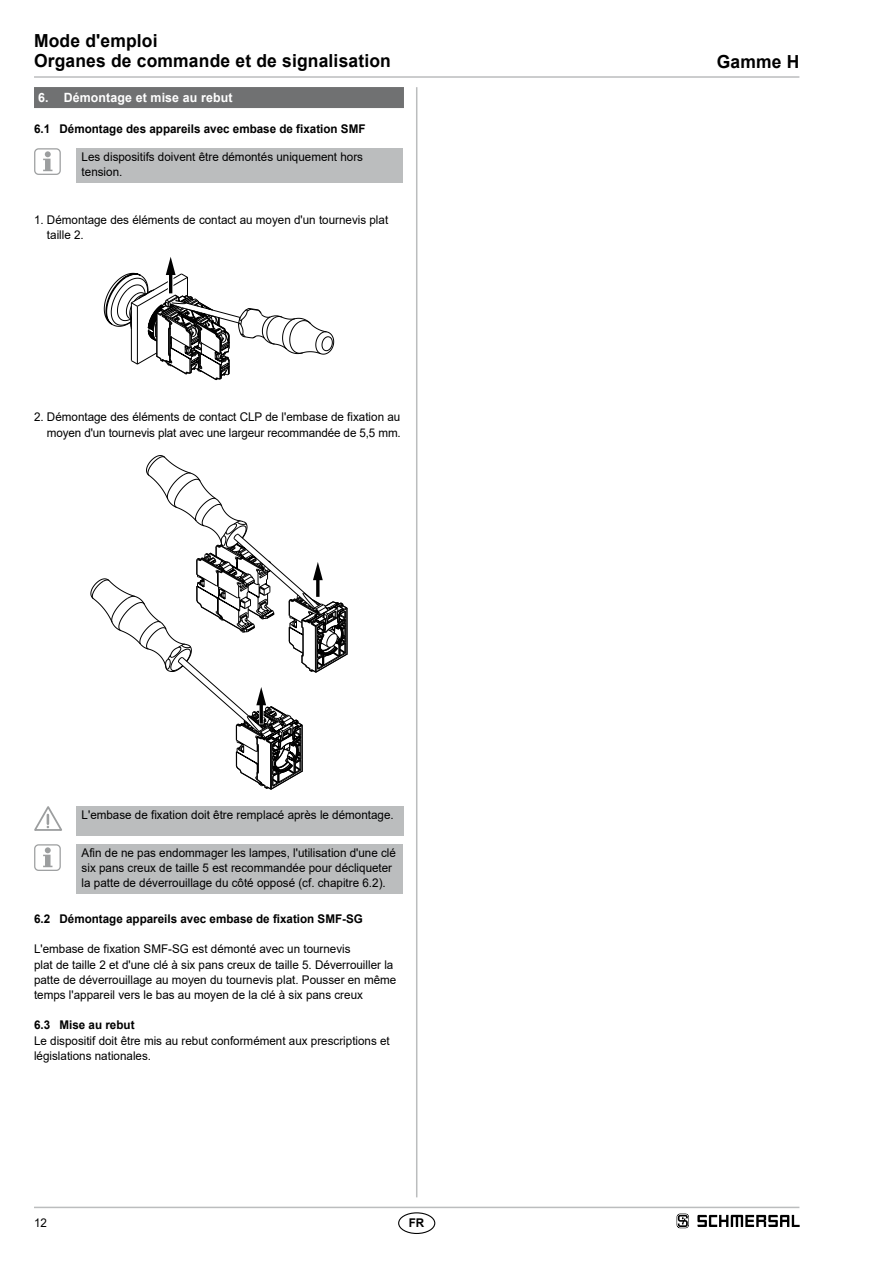
<style>
.page{position:relative;width:893px;height:1263px;background:#fff}
.page>*{position:absolute;margin:0;border:0;box-sizing:border-box;transform-origin:0 0}
.t1{font:700 18px/20.2px "Arial";letter-spacing:.01em;color:#000}
.t2{font:700 12.75px "Arial";letter-spacing:.01em;color:#fff}
.t3{font:12px/15.1px "Arial";color:#000}
.t4{font:700 12px "Arial";color:#000}
</style>
<div class="page">
<hr style="left:34px;top:1207px;width:765px;height:1px;background:#bbbdbe">
<hr style="left:34px;top:76px;width:765px;height:2px;background:#bbbdbe">
<hr style="left:416px;top:87px;width:1px;height:1110px;background:#bbbdbe">
<div style="left:398px;top:1212px;width:37px;height:22px;border:1px solid #000;border-radius:50%"></div>
<div style="left:34px;top:87px;width:370px;height:21px;background:#707172"></div>
<div style="left:77px;top:148px;width:326px;height:34px;background:#bbbdbe"></div>
<svg style="left:43px;top:151px;width:9px;height:20px"></svg>
<div style="left:34px;top:148px;width:27px;height:27px;border:1px solid #9c9e9f;border-radius:4px"></div>
<svg style="left:104px;top:257px;width:230px;height:123px"></svg>
<hr style="left:347px;top:608px;width:1px;height:46px;background:#000">
<svg style="left:91px;top:455px;width:256px;height:335px"></svg>
<div style="left:77px;top:806px;width:327px;height:29px;background:#bbbdbe"></div>
<svg style="left:34px;top:806px;width:28px;height:25px"></svg>
<div style="left:77px;top:844px;width:326px;height:49px;background:#bbbdbe"></div>
<svg style="left:43px;top:847px;width:9px;height:20px"></svg>
<div style="left:34px;top:844px;width:27px;height:27px;border:1px solid #9c9e9f;border-radius:4px"></div>
<svg style="left:677px;top:1213px;width:12px;height:15px"></svg>
<svg style="left:697px;top:1215px;width:102px;height:12px"></svg>
<h1 class="t1" style="left:34px;top:31px;width:358px">Mode d'emploi<br>Organes de commande et de signalisation</h1>
<p class="t2" style="left:38px;top:89px;width:196px">6. Démontage et mise au rebut</p>
<p class="t4" style="left:34px;top:120px;width:333px">6.1 Démontage des appareils avec embase de fixation SMF</p>
<p class="t3" style="left:82px;top:149px;width:283px">Les dispositifs doivent être démontés uniquement hors tension.</p>
<p class="t3" style="left:47px;top:212px;width:343px;text-indent:-13px">1. Démontage des éléments de contact au moyen d'un tournevis plat taille 2.</p>
<p class="t3" style="left:34px;top:410px;width:368px;text-align:right">2. Démontage des éléments de contact CLP de l'embase de fixation au moyen d'un tournevis plat avec une largeur recommandée de 5,5 mm.</p>
<p class="t3" style="left:82px;top:807px;width:314px">L'embase de fixation doit être remplacé après le démontage.</p>
<p class="t3" style="left:82px;top:845px;width:316px">Afin de ne pas endommager les lampes, l'utilisation d'une clé six pans creux de taille 5 est recommandée pour décliqueter la patte de déverrouillage du côté opposé (cf. chapitre 6.2).</p>
<p class="t4" style="left:34px;top:910px;width:330px">6.2 Démontage appareils avec embase de fixation SMF-SG</p>
<p class="t3" style="left:34px;top:941px;width:364px">L'embase de fixation SMF-SG est démonté avec un tournevis<br>plat de taille 2 et d'une clé à six pans creux de taille 5. Déverrouiller la patte de déverrouillage au moyen du tournevis plat. Pousser en même temps l'appareil vers le bas au moyen de la clé à six pans creux</p>
<p class="t4" style="left:34px;top:1017px;width:102px">6.3 Mise au rebut</p>
<p class="t3" style="left:34px;top:1033px;width:357px">Le dispositif doit être mis au rebut conformément aux prescriptions et législations nationales.</p>
<p class="t3" style="left:34px;top:1215px;width:14px">12</p>
<p class="t4" style="left:409px;top:1214px;width:17px">FR</p>
<h1 class="t1" style="left:717px;top:52px;width:84px">Gamme H</h1>
</div>
